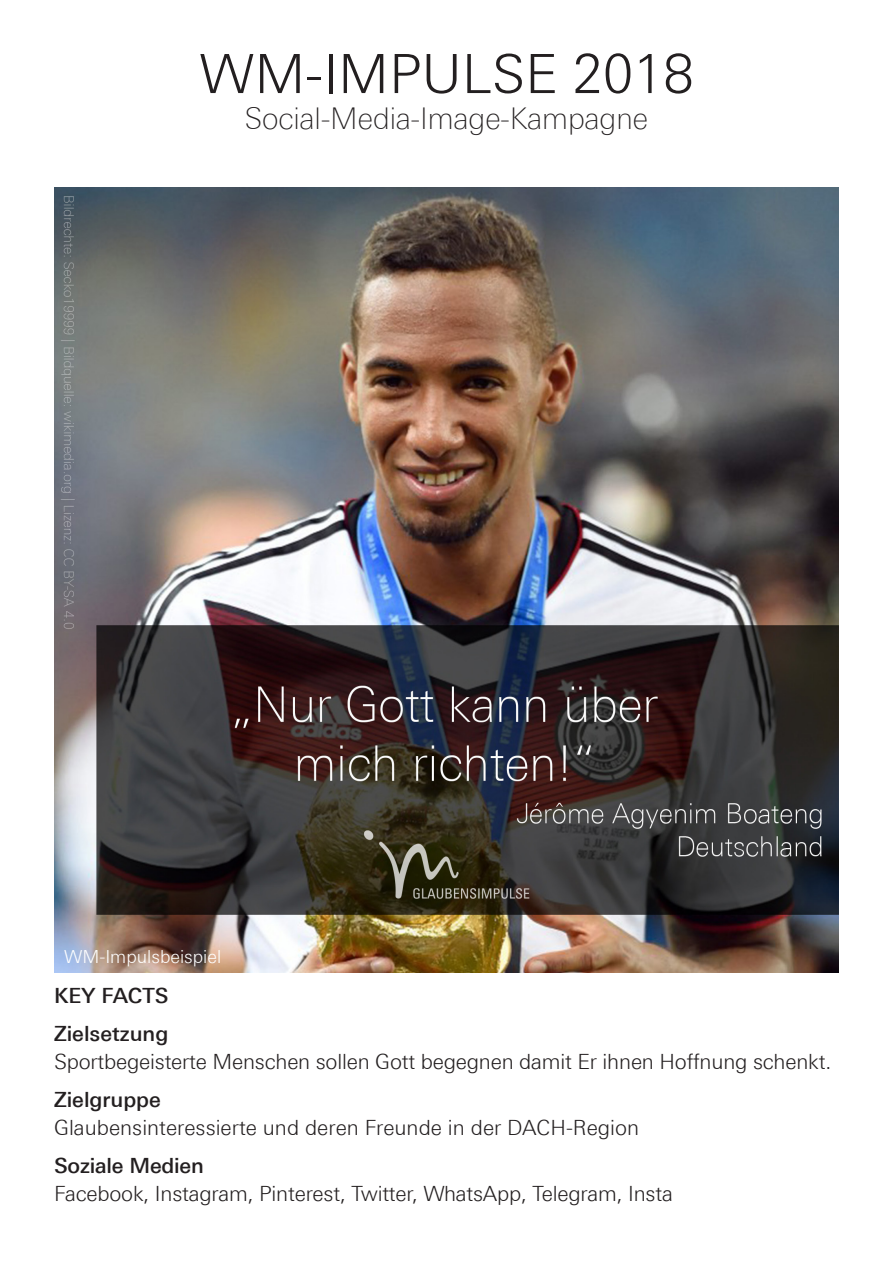
<style>
.page{position:relative;width:893px;height:1263px;background:#fff}
.page>*{position:absolute;margin:0;border:0;box-sizing:border-box;transform-origin:0 0}
.t1{font:300 54px "Linotype Univers 330";color:#231f20}
.t2{font:100 30px "Linotype Univers 230";color:#231f20}
.t3{font:300 21px "Linotype Univers 330";letter-spacing:-.01em;color:#231f20}
.t4{font:500 21px/37.5px "Linotype Univers 530";color:#231f20}
.t5{font:300 18px "Linotype Univers 330";color:#fff}
</style>
<div class="page">
<img style="left:54px;top:188px;width:785px;height:785px">
<p class="t1" style="left:199px;top:42px;width:496px">WM-IMPULSE 2018</p>
<p class="t2" style="left:245px;top:101px;width:405px">Social-Media-Image-Kampagne</p>
<p class="t5" style="left:64px;top:946px;width:159px">WM-Impulsbeispiel</p>
<p class="t4" style="left:54px;top:977px;width:116px">KEY FACTS<br>Zielsetzung</p>
<p class="t3" style="left:54px;top:1049px;width:779px">Sportbegeisterte Menschen sollen Gott begegnen damit Er ihnen Hoffnung schenkt.</p>
<p class="t4" style="left:54px;top:1080px;width:108px">Zielgruppe</p>
<p class="t3" style="left:54px;top:1115px;width:587px">Glaubensinteressierte und deren Freunde in der DACH-Region</p>
<p class="t4" style="left:54px;top:1146px;width:151px">Soziale Medien</p>
<p class="t3" style="left:54px;top:1181px;width:620px">Facebook, Instagram, Pinterest, Twitter, WhatsApp, Telegram, Insta</p>
</div>
